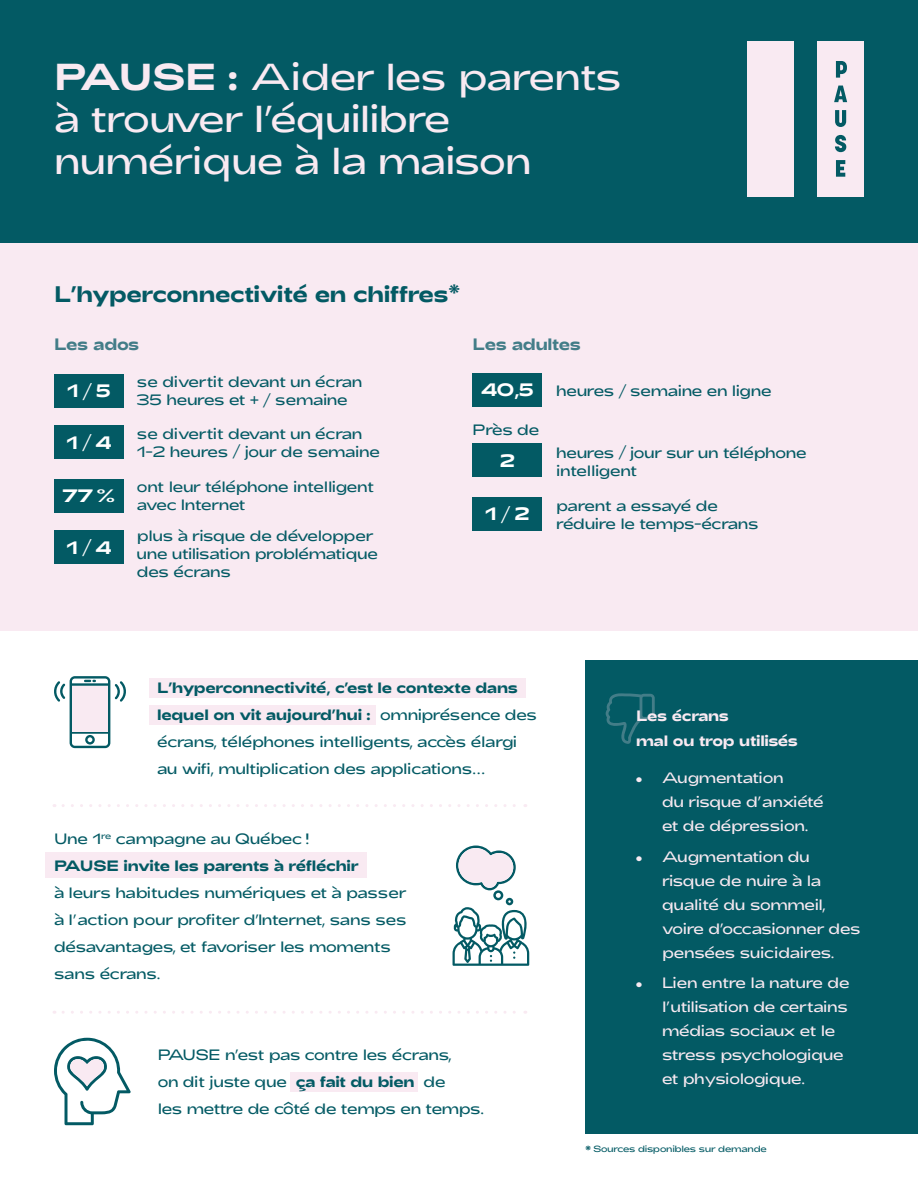
<style>
.page{position:relative;width:918px;height:1188px;background:#fff}
.page>*{position:absolute;margin:0;border:0;box-sizing:border-box;transform-origin:0 0}
.t1{font:300 37.5px/42px "Adieu";letter-spacing:-.02em;color:#f9eaf2}
.t2{font:700 22.5px "Adieu";letter-spacing:-.015em;color:#035a64}
.t3{font:700 18px "Adieu";color:#fff}
.t4{font:700 16.5px "Adieu";letter-spacing:-.015em;color:#437d88}
.t5{font:300 15px/27px "Adieu";letter-spacing:-.02em;color:#035a64}
.t6{font:300 15px/24px "Adieu";letter-spacing:-.02em;color:#f9eaf2}
.t7{font:700 15px/27px "Adieu";letter-spacing:-.02em;color:#035a64}
.t8{font:700 15px/25.5px "Adieu";letter-spacing:-.02em;color:#f9eaf2}
.t9{font:300 9px "Adieu";letter-spacing:-.02em;color:#035a64}
.s1{font-weight:700}
.s2{font-family:"GT Sectra"}
.s3{font-family:"GT Sectra";font-weight:700}
.s4{font-weight:700;font-size:18px;color:#fff}
.s5{font-weight:300}
</style>
<div class="page">
<div style="left:585px;top:661px;width:333px;height:473px;background:#035a64"></div>
<div style="left:0;top:243px;width:918px;height:388px;background:#f9eaf2"></div>
<div style="left:149px;top:705px;width:227px;height:20px;background:#f9eaf2"></div>
<div style="left:149px;top:678px;width:377px;height:20px;background:#f9eaf2"></div>
<svg style="left:54px;top:676px;width:72px;height:72px"></svg>
<svg style="left:63px;top:804px;width:463px;height:3px"></svg>
<svg style="left:63px;top:1011px;width:463px;height:3px"></svg>
<div style="left:54px;top:374px;width:69px;height:33px;background:#035a64"></div>
<div style="left:54px;top:479px;width:69px;height:34px;background:#035a64"></div>
<div style="left:54px;top:425px;width:69px;height:34px;background:#035a64"></div>
<div style="left:54px;top:530px;width:69px;height:34px;background:#035a64"></div>
<svg style="left:606px;top:693px;width:49px;height:51px"></svg>
<div style="left:472px;top:373px;width:70px;height:34px;background:#035a64"></div>
<div style="left:472px;top:497px;width:70px;height:33px;background:#035a64"></div>
<div style="left:472px;top:443px;width:70px;height:34px;background:#035a64"></div>
<div style="left:291px;top:1072px;width:127px;height:20px;background:#f9eaf2"></div>
<svg style="left:54px;top:1038px;width:77px;height:87px"></svg>
<div style="left:72px;top:686px;width:36px;height:45px;background:#f9eaf2"></div>
<div style="left:45px;top:853px;width:322px;height:25px;background:#f9eaf2"></div>
<svg style="left:453px;top:846px;width:76px;height:120px"></svg>
<div style="left:0;top:0;width:918px;height:243px;background:#035a64"></div>
<div style="left:747px;top:41px;width:47px;height:156px;background:#f9eaf2"></div>
<div style="left:817px;top:41px;width:47px;height:156px;background:#f9eaf2"></div>
<svg style="left:836px;top:61px;width:11px;height:17px"></svg>
<svg style="left:834px;top:86px;width:13px;height:16px"></svg>
<svg style="left:835px;top:110px;width:11px;height:17px"></svg>
<svg style="left:835px;top:135px;width:11px;height:17px"></svg>
<svg style="left:836px;top:160px;width:9px;height:17px"></svg>
<h1 class="t1" style="left:54px;top:56px;width:569px"><span class="s1">PAUSE :</span> Aider les parents à trouver l’équilibre numérique à la maison</h1>
<h2 class="t2" style="left:54px;top:281px;width:407px">L’hyperconnectivité en chiffres<sup>*</sup></h2>
<p class="t4" style="left:54px;top:334px;width:87px">Les ados</p>
<p class="t4" style="left:473px;top:334px;width:110px">Les adultes</p>
<p class="t3" style="left:67px;top:381px;width:45px">1 <span class="s2">/</span>5</p>
<p class="t5" style="left:137px;top:373px;width:227px;line-height:18px">se divertit devant un écran<br>35 heures et + <span class="s3">/</span> semaine</p>
<p class="t3" style="left:67px;top:432px;width:46px">1 <span class="s2">/</span>4</p>
<p class="t5" style="left:137px;top:425px;width:244px;line-height:18px">se divertit devant un écran<br>1-2 heures <span class="s3">/</span> jour de semaine</p>
<p class="t3" style="left:63px;top:485px;width:54px">77 %</p>
<p class="t5" style="left:137px;top:478px;width:239px;line-height:18px">ont leur téléphone intelligent avec Internet</p>
<p class="t3" style="left:67px;top:537px;width:46px">1 <span class="s2">/</span>4</p>
<p class="t5" style="left:137px;top:527px;width:243px;line-height:18px">plus à risque de développer une utilisation problématique des écrans</p>
<p class="t5" style="left:481px;top:377px;width:292px"><span class="s4">40,5</span> heures <span class="s3">/</span> semaine en ligne</p>
<p class="t5" style="left:472px;top:416px;width:68px">Près de</p>
<p class="t3" style="left:500px;top:450px;width:17px">2</p>
<p class="t3" style="left:486px;top:504px;width:46px">1 <span class="s2">/</span>2</p>
<p class="t5" style="left:556px;top:444px;width:252px;line-height:18px">heures <span class="s3">/</span> jour sur un téléphone intelligent</p>
<p class="t5" style="left:556px;top:497px;width:204px;line-height:18px">parent a essayé de réduire le temps-écrans</p>
<p class="t5" style="left:157px;top:674px;width:381px"><span class="s1">L’hyperconnectivité, c’est le contexte dans lequel on vit aujourd’hui :</span> omniprésence des écrans, téléphones intelligents, accès élargi au wifi, multiplication des applications…</p>
<p class="t7" style="left:54px;top:826px;width:306px"><span class="s5">Une 1</span><sup>re</sup> <span class="s5">campagne au Québec !<br></span>PAUSE invite les parents à réfléchir</p>
<p class="t5" style="left:54px;top:880px;width:354px">à leurs habitudes numériques et à passer à l’action pour profiter d’Internet, sans ses désavantages, et favoriser les moments sans écrans.</p>
<p class="t5" style="left:158px;top:1041px;width:328px">PAUSE n’est pas contre les écrans,<br>on dit juste que <span class="s1">ça fait du bien</span> de<br>les mettre de côté de temps en temps.</p>
<p class="t8" style="left:636px;top:703px;width:163px">Les écrans<br>mal ou trop utilisés</p>
<p class="t6" style="left:662px;top:766px;width:163px;text-indent:-27px">• Augmentation<br>du risque d’anxiété et de dépression.</p>
<p class="t6" style="left:662px;top:844px;width:200px;text-indent:-27px">• Augmentation du risque de nuire à la qualité du sommeil, voire d’occasionner des pensées suicidaires.</p>
<p class="t6" style="left:662px;top:971px;width:189px;text-indent:-27px">• Lien entre la nature de l’utilisation de certains médias sociaux et le stress psychologique et physiologique.</p>
<p class="t9" style="left:585px;top:1144px;width:183px">* Sources disponibles sur demande</p>
</div>
